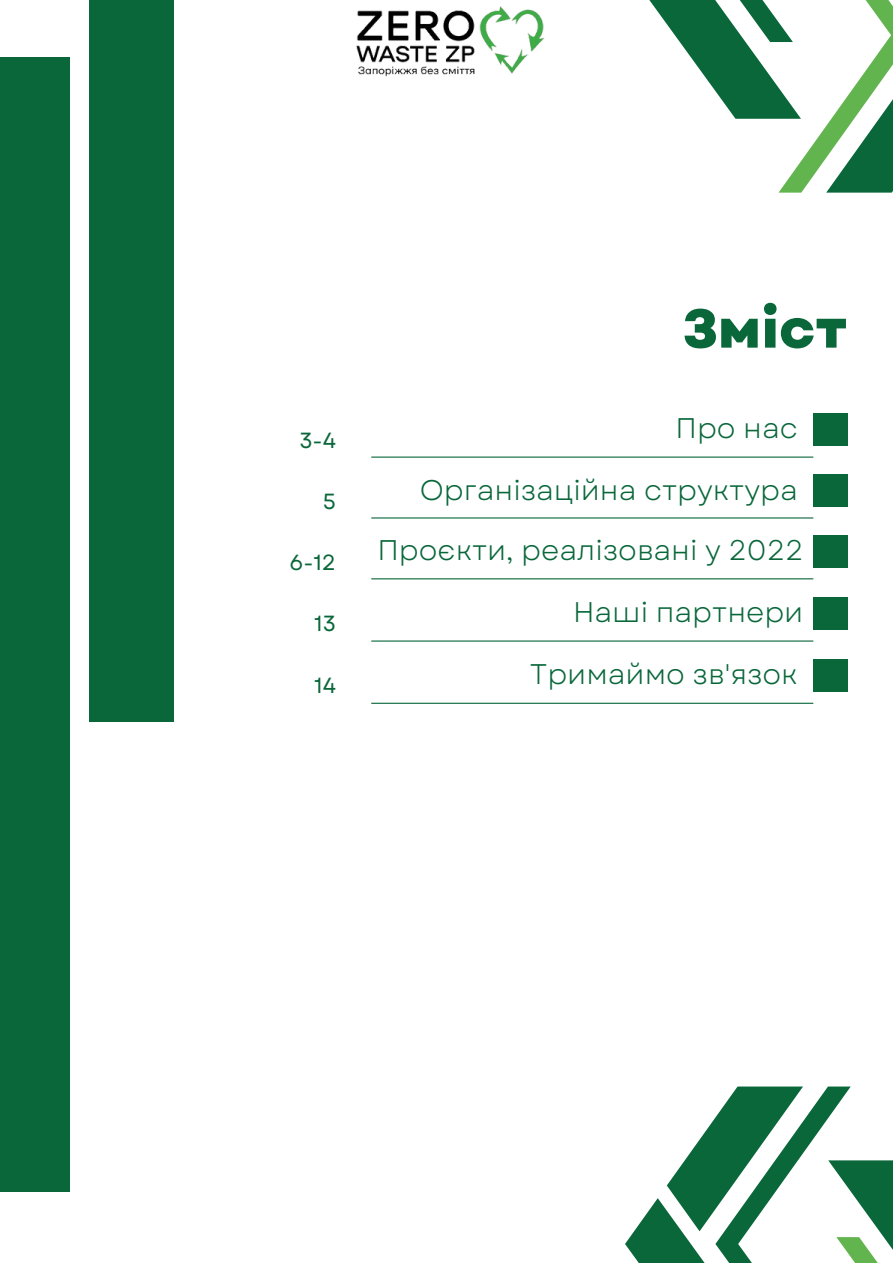
<style>
.page{position:relative;width:893px;height:1264px;background:#fff}
.page>*{position:absolute;margin:0;border:0;box-sizing:border-box;transform-origin:0 0}
.t1{font:800 54.6px "Garet";color:#09673a}
.t2{font:28.35px "Garet";color:#09673a}
.t3{font:21.9px "Garet";color:#09673a}
</style>
<div class="page">
<svg style="left:649px;top:0;width:243px;height:193px"></svg>
<div style="left:812px;top:413px;width:35px;height:33px;background:#09673a"></div>
<hr style="left:371px;top:456px;width:442px;height:1px;background:#09673a">
<div style="left:812px;top:474px;width:35px;height:32px;background:#09673a"></div>
<hr style="left:371px;top:517px;width:442px;height:1px;background:#09673a">
<div style="left:812px;top:534px;width:35px;height:33px;background:#09673a"></div>
<hr style="left:371px;top:578px;width:442px;height:1px;background:#09673a">
<div style="left:812px;top:597px;width:35px;height:32px;background:#09673a"></div>
<hr style="left:371px;top:640px;width:442px;height:1px;background:#09673a">
<div style="left:812px;top:659px;width:35px;height:33px;background:#09673a"></div>
<hr style="left:371px;top:702px;width:442px;height:2px;background:#09673a">
<svg style="left:625px;top:1086px;width:267px;height:176px"></svg>
<div style="left:0;top:58px;width:70px;height:1133px;background:#09673a"></div>
<div style="left:89px;top:0;width:85px;height:721px;background:#09673a"></div>
<img style="left:356px;top:6px;width:189px;height:71px">
<p class="t3" style="left:299px;top:425px;width:38px">3-4</p>
<p class="t3" style="left:323px;top:486px;width:15px">5</p>
<p class="t3" style="left:289px;top:546px;width:48px">6-12</p>
<p class="t3" style="left:314px;top:607px;width:23px">13</p>
<p class="t3" style="left:314px;top:670px;width:23px">14</p>
<p class="t1" style="left:683px;top:289px;width:166px">Зміст</p>
<p class="t2" style="left:675px;top:407px;width:124px">Про нас</p>
<p class="t2" style="left:419px;top:469px;width:379px">Організаційна структура</p>
<p class="t2" style="left:377px;top:530px;width:427px">Проєкти, реалізовані у 2022</p>
<p class="t2" style="left:573px;top:591px;width:232px">Наші партнери</p>
<p class="t2" style="left:529px;top:654px;width:269px">Тримаймо зв'язок</p>
</div>
